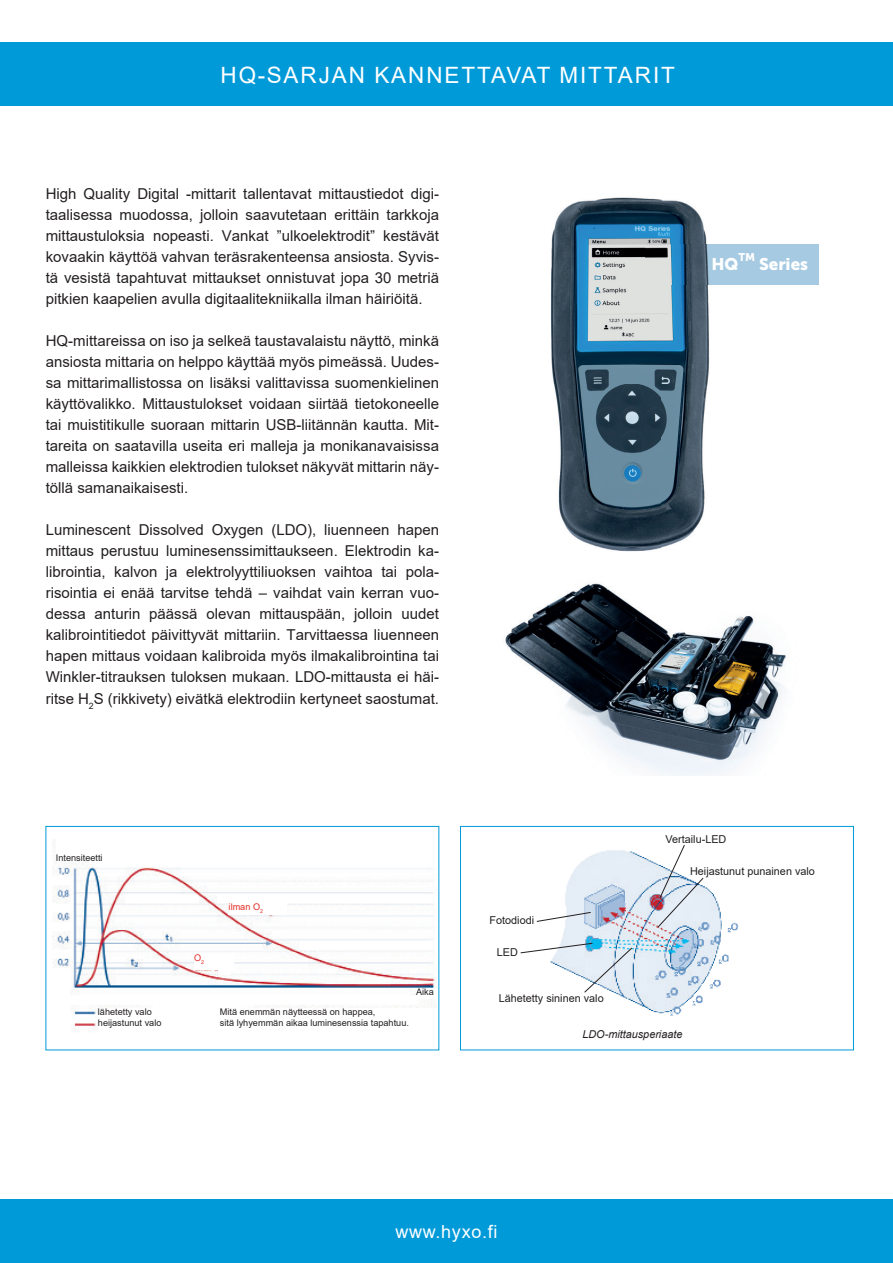
<style>
.page{position:relative;width:893px;height:1263px;background:#fff}
.page>*{position:absolute;margin:0;border:0;box-sizing:border-box;transform-origin:0 0}
.t1{font:22.5px "Arial";letter-spacing:.085em;color:#fff}
.t2{font:18px "Arial";letter-spacing:.04em;color:#fff}
.t3{font:16.8px "Museo Sans 900";color:#fff}
.t4{font:15px/21px "Arial";color:#231f20;text-align:justify}
.t5{font:11.1px "Museo Sans 900";color:#fff}
.t6{font:10.8px "Arial";color:#231f20}
.t7{font:italic 10.8px "Arial";color:#231f20}
.t8{font:9.15px/10.9px "Arial";color:#231f20}
.t9{font:9.15px "Arial";color:#e12c26}
</style>
<div class="page">
<img style="left:551px;top:197px;width:268px;height:355px">
<img style="left:645px;top:244px;width:173px;height:40px">
<div style="left:0;top:1199px;width:893px;height:64px;background:#009ad9"></div>
<div style="left:0;top:43px;width:893px;height:63px;background:#009ad9"></div>
<svg style="left:46px;top:826px;width:393px;height:224px"></svg>
<svg style="left:460px;top:826px;width:394px;height:224px"></svg>
<img style="left:522px;top:850px;width:269px;height:192px">
<svg style="left:520px;top:943px;width:113px;height:50px"></svg>
<svg style="left:536px;top:912px;width:55px;height:10px"></svg>
<svg style="left:657px;top:844px;width:47px;height:84px"></svg>
<img style="left:505px;top:583px;width:281px;height:192px">
<h1 class="t1" style="left:220px;top:60px;width:456px">HQ-SARJAN KANNETTAVAT MITTARIT</h1>
<p class="t4" style="left:46px;top:183px;width:395px">High Quality Digital -mittarit tallentavat mittaustiedot digi&shy;taalisessa muodossa, jolloin saavutetaan erittäin tarkkoja mittaustuloksia nopeasti. Vankat ”ulkoelektrodit” kestävät kovaakin käyttöä vahvan teräsrakenteensa ansiosta. Syvis&shy;tä vesistä tapahtuvat mittaukset onnistuvat jopa 30 metriä pitkien kaapelien avulla digitaalitekniikalla ilman häiriöitä.</p>
<p class="t4" style="left:46px;top:330px;width:395px">HQ-mittareissa on iso ja selkeä taustavalaistu näyttö, minkä ansiosta mittaria on helppo käyttää myös pimeässä. Uudes&shy;sa mittarimallistossa on lisäksi valittavissa suomenkielinen käyttövalikko. Mittaustulokset voidaan siirtää tietokoneelle tai muistitikulle suoraan mittarin USB-liitännän kautta. Mit&shy;tareita on saatavilla useita eri malleja ja monikanavaisissa malleissa kaikkien elektrodien tulokset näkyvät mittarin näy&shy;töllä samanaikaisesti.</p>
<p class="t4" style="left:46px;top:519px;width:395px">Luminescent Dissolved Oxygen (LDO), liuenneen hapen mittaus perustuu luminesenssimittaukseen. Elektrodin ka&shy;librointia, kalvon ja elektrolyyttiliuoksen vaihtoa tai pola&shy;risointia ei enää tarvitse tehdä – vaihdat vain kerran vuo&shy;dessa anturin päässä olevan mittauspään, jolloin uudet kalibrointitiedot päivittyvät mittariin. Tarvittaessa liuenneen hapen mittaus voidaan kalibroida myös ilmakalibrointina tai Winkler-titrauksen tuloksen mukaan. LDO-mittausta ei häi&shy;ritse H<sub>2</sub>S (rikkivety) eivätkä elektrodiin kertyneet saostumat.</p>
<p class="t5" style="left:738px;top:251px;width:18px">TM</p>
<p class="t3" style="left:711px;top:254px;width:29px">HQ</p>
<p class="t3" style="left:759px;top:254px;width:50px">Series</p>
<p class="t8" style="left:56px;top:852px;width:48px">Intensiteetti</p>
<p class="t8" style="left:98px;top:1006px;width:65px">lähetetty valo heijastunut valo</p>
<p class="t9" style="left:229px;top:900px;width:36px">ilman O<sub>2</sub></p>
<p class="t9" style="left:194px;top:952px;width:12px">O<sub>2</sub></p>
<p class="t8" style="left:416px;top:986px;width:19px">Aika</p>
<p class="t8" style="left:220px;top:1006px;width:191px">Mitä enemmän näytteessä on happea,<br>sitä lyhyemmän aikaa luminesenssia tapahtuu.</p>
<p class="t6" style="left:489px;top:913px;width:46px">Fotodiodi</p>
<p class="t6" style="left:497px;top:945px;width:23px">LED</p>
<p class="t6" style="left:499px;top:990px;width:106px">Lähetetty sininen valo</p>
<p class="t6" style="left:666px;top:832px;width:62px">Vertailu-LED</p>
<p class="t6" style="left:690px;top:863px;width:126px">Heijastunut punainen valo</p>
<p class="t7" style="left:582px;top:1027px;width:102px">LDO-mittausperiaate</p>
<p class="t2" style="left:395px;top:1219px;width:104px">www.hyxo.fi</p>
</div>
